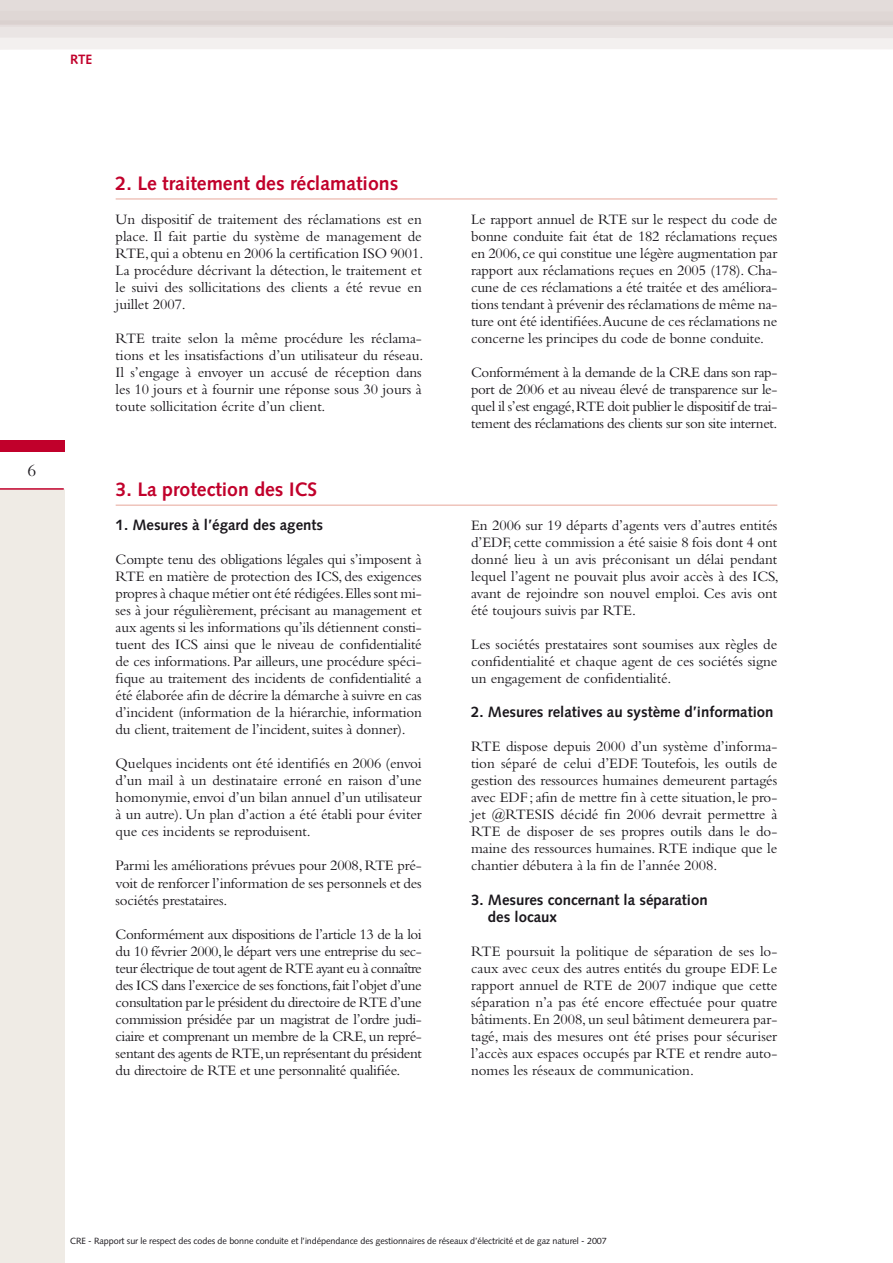
<style>
.page{position:relative;width:893px;height:1263px;background:#fff}
.page>*{position:absolute;margin:0;border:0;box-sizing:border-box;transform-origin:0 0}
.t1{font:700 19.5px "Syntax";color:#c1002b}
.t2{font:15px/17px "Bembo";letter-spacing:-.005em;color:#1a171c;text-align:justify}
.t3{font:700 15px/17px "Syntax";color:#1a171c}
.t4{font:700 13.5px "Syntax";color:#c1002b}
.t5{font:9px "Syntax";letter-spacing:-.01em;color:#1a171c}
</style>
<div class="page">
<div style="left:0;top:489px;width:65px;height:774px;background:#efebe5"></div>
<div style="left:0;top:441px;width:65px;height:11px;background:#c1002b"></div>
<hr style="left:0;top:488px;width:64px;height:2px;background:#c1002b">
<svg style="left:0;top:0;width:893px;height:50px"></svg>
<hr style="left:116px;top:199px;width:661px;height:1px;background:#e7a799">
<hr style="left:116px;top:505px;width:661px;height:1px;background:#e7a799">
<p class="t4" style="left:70px;top:51px;width:23px">RTE</p>
<h1 class="t1" style="left:116px;top:172px;width:284px">2. Le traitement des réclamations</h1>
<p class="t2" style="left:116px;top:211px;width:309px">Un dispositif de traitement des réclamations est en place. Il fait partie du système de management de RTE, qui a obtenu en 2006 la certification ISO 9001.<br>La procédure décrivant la détection, le traitement et le suivi des sollicitations des clients a été revue en juillet 2007.</p>
<p class="t2" style="left:116px;top:330px;width:309px">RTE traite selon la même procédure les réclama&shy;tions et les insatisfactions d’un utilisateur du réseau.<br>Il s’engage à envoyer un accusé de réception dans les 10 jours et à fournir une réponse sous 30 jours à toute sollicitation écrite d’un client.</p>
<h1 class="t1" style="left:116px;top:478px;width:203px">3. La protection des ICS</h1>
<p class="t3" style="left:116px;top:517px;width:209px">1. Mesures à l’égard des agents</p>
<p class="t2" style="left:116px;top:551px;width:308px">Compte tenu des obligations légales qui s’imposent à RTE en matière de protection des ICS, des exigences propres à chaque métier ont été rédigées. Elles sont mi&shy;ses à jour régulièrement, précisant au management et aux agents si les informations qu’ils détiennent consti&shy;tuent des ICS ainsi que le niveau de confidentialité de ces informations. Par ailleurs, une procédure spéci&shy;fique au traitement des incidents de confidentialité a été élaborée afin de décrire la démarche à suivre en cas d’incident (information de la hiérarchie, information du client, traitement de l’incident, suites à donner).</p>
<p class="t2" style="left:116px;top:755px;width:308px">Quelques incidents ont été identifiés en 2006 (envoi d’un mail à un destinataire erroné en raison d’une homonymie, envoi d’un bilan annuel d’un utilisateur à un autre). Un plan d’action a été établi pour éviter que ces incidents se reproduisent.</p>
<p class="t2" style="left:116px;top:857px;width:308px">Parmi les améliorations prévues pour 2008, RTE pré&shy;voit de renforcer l’information de ses personnels et des sociétés prestataires.</p>
<p class="t2" style="left:116px;top:925px;width:308px">Conformément aux dispositions de l’article 13 de la loi du 10 février 2000, le départ vers une entreprise du sec&shy;teur électrique de tout agent de RTE ayant eu à connaître des ICS dans l’exercice de ses fonctions, fait l’objet d’une consultation par le président du directoire de RTE d’une commission présidée par un magistrat de l’ordre judi&shy;ciaire et comprenant un membre de la CRE, un repré&shy;sentant des agents de RTE, un représentant du président du directoire de RTE et une personnalité qualifiée.</p>
<p class="t2" style="left:471px;top:211px;width:308px">Le rapport annuel de RTE sur le respect du code de bonne conduite fait état de 182 réclamations reçues en 2006, ce qui constitue une légère augmentation par rapport aux réclamations reçues en 2005 (178). Cha&shy;cune de ces réclamations a été traitée et des améliora&shy;tions tendant à prévenir des réclamations de même na&shy;ture ont été identifiées.Aucune de ces réclamations ne concerne les principes du code de bonne conduite.</p>
<p class="t2" style="left:471px;top:364px;width:308px">Conformément à la demande de la CRE dans son rap&shy;port de 2006 et au niveau élevé de transparence sur le&shy;quel il s’est engagé, RTE doit publier le dispositif de trai&shy;tement des réclamations des clients sur son site internet.</p>
<p class="t2" style="left:471px;top:517px;width:309px">En 2006 sur 19 départs d’agents vers d’autres entités d’EDF, cette commission a été saisie 8 fois dont 4 ont donné lieu à un avis préconisant un délai pendant lequel l’agent ne pouvait plus avoir accès à des ICS, avant de rejoindre son nouvel emploi. Ces avis ont été toujours suivis par RTE.</p>
<p class="t2" style="left:471px;top:636px;width:308px">Les sociétés prestataires sont soumises aux règles de confidentialité et chaque agent de ces sociétés signe un engagement de confidentialité.</p>
<p class="t3" style="left:471px;top:704px;width:304px">2. Mesures relatives au système d’information</p>
<p class="t2" style="left:471px;top:738px;width:308px">RTE dispose depuis 2000 d’un système d’informa&shy;tion séparé de celui d’EDF. Toutefois, les outils de gestion des ressources humaines demeurent partagés avec EDF; afin de mettre fin à cette situation, le pro&shy;jet @RTESIS décidé fin 2006 devrait permettre à RTE de disposer de ses propres outils dans le do&shy;maine des ressources humaines. RTE indique que le chantier débutera à la fin de l’année 2008.</p>
<p class="t3" style="left:488px;top:891px;width:221px;text-indent:-17px">3. Mesures concernant la séparation des locaux</p>
<p class="t2" style="left:471px;top:942px;width:308px">RTE poursuit la politique de séparation de ses lo&shy;caux avec ceux des autres entités du groupe EDF. Le rapport annuel de RTE de 2007 indique que cette séparation n’a pas été encore effectuée pour quatre bâtiments. En 2008, un seul bâtiment demeurera par&shy;tagé, mais des mesures ont été prises pour sécuriser l’accès aux espaces occupés par RTE et rendre auto&shy;nomes les réseaux de communication.</p>
<p class="t5" style="left:70px;top:1236px;width:538px">CRE - Rapport sur le respect des codes de bonne conduite et l’indépendance des gestionnaires de réseaux d’électricité et de gaz naturel - 2007</p>
</div>
